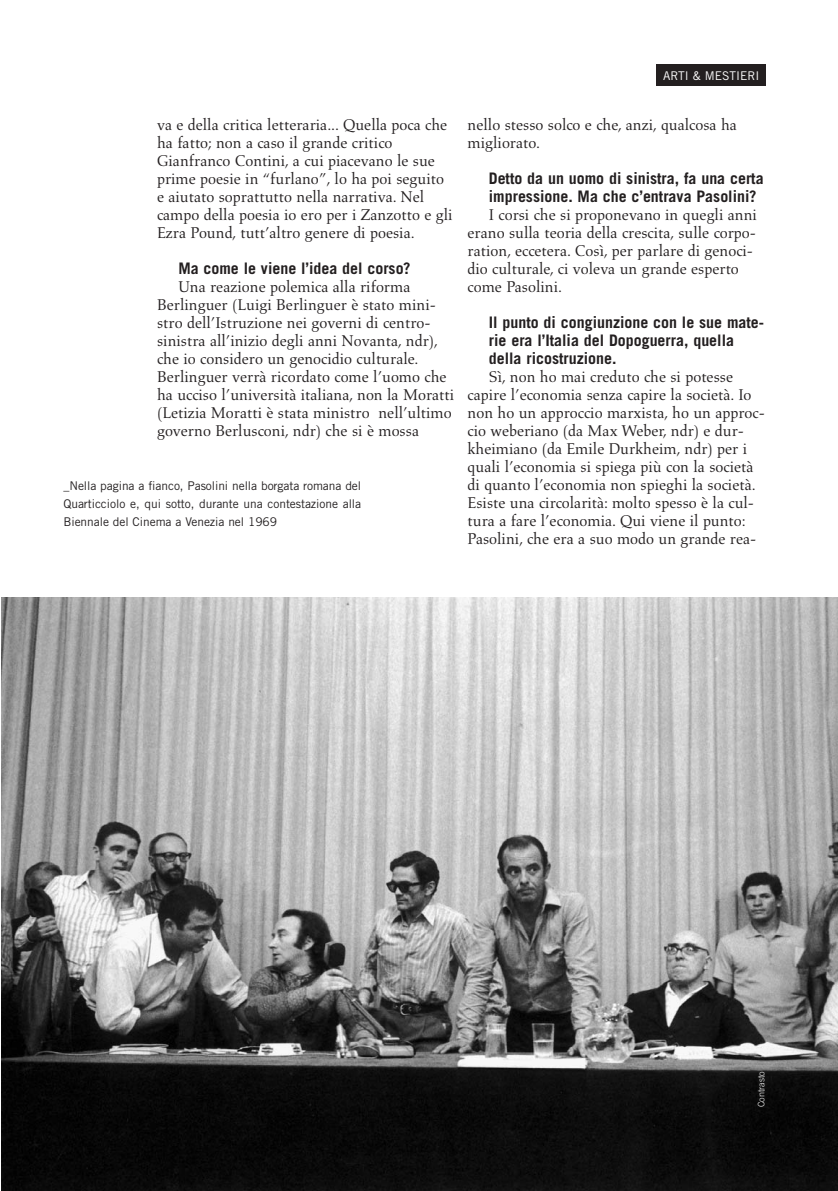
<style>
.page{position:relative;width:838px;height:1191px;background:#fff}
.page>*{position:absolute;margin:0;border:0;box-sizing:border-box;transform-origin:0 0}
.t1{font:15.9px/18px "Aldus";color:#231f20}
.t2{font:700 15.9px/18px "Trade Gothic";color:#231f20}
.t3{font:12px/18px "Trade Gothic";letter-spacing:-.005em;color:#231f20;text-align:justify}
.t4{font:12px "Trade Gothic";color:#fff}
.t5{font:300 9px "Trade Gothic";color:#fff}
</style>
<div class="page">
<div style="left:656px;top:65px;width:110px;height:21px;background:#231f20"></div>
<img style="left:1px;top:598px;width:836px;height:592px">
<p class="t4" style="left:663px;top:71px;width:98px">ARTI &amp; MESTIERI</p>
<p class="t1" style="left:157px;top:117px;width:297px">va e della critica letteraria... Quella poca che ha fatto; non a caso il grande critico Gianfranco Contini, a cui piacevano le sue prime poesie in “furlano”, lo ha poi seguito e aiutato soprattutto nella narrativa. Nel campo della poesia io ero per i Zanzotto e gli Ezra Pound, tutt’altro genere di poesia.</p>
<p class="t2" style="left:178px;top:260px;width:234px">Ma come le viene l’idea del corso?</p>
<p class="t1" style="left:157px;top:279px;width:299px;text-indent:21px">Una reazione polemica alla riforma Berlinguer (Luigi Berlinguer è stato mini&shy;stro dell’Istruzione nei governi di centro&shy;sinistra all’inizio degli anni Novanta, ndr), che io considero un genocidio culturale.<br>Berlinguer verrà ricordato come l’uomo che ha ucciso l’università italiana, non la Moratti (Letizia Moratti è stata ministro nell’ultimo governo Berlusconi, ndr) che si è mossa</p>
<p class="t3" style="left:63px;top:477px;width:299px">_Nella pagina a fianco, Pasolini nella borgata romana del Quarticciolo e, qui sotto, durante una contestazione alla Biennale del Cinema a Venezia nel 1969</p>
<p class="t1" style="left:467px;top:117px;width:271px">nello stesso solco e che, anzi, qualcosa ha migliorato.</p>
<p class="t2" style="left:489px;top:170px;width:276px">Detto da un uomo di sinistra, fa una certa impressione. Ma che c’entrava Pasolini?</p>
<p class="t1" style="left:467px;top:207px;width:291px;text-indent:21px">I corsi che si proponevano in quegli anni erano sulla teoria della crescita, sulle corpo&shy;ration, eccetera. Così, per parlare di genoci&shy;dio culturale, ci voleva un grande esperto come Pasolini.</p>
<p class="t2" style="left:489px;top:314px;width:277px">Il punto di congiunzione con le sue mate&shy;rie era l’Italia del Dopoguerra, quella della ricostruzione.</p>
<p class="t1" style="left:467px;top:369px;width:299px;text-indent:21px">Sì, non ho mai creduto che si potesse capire l’economia senza capire la società. Io non ho un approccio marxista, ho un approc&shy;cio weberiano (da Max Weber, ndr) e dur&shy;kheimiano (da Emile Durkheim, ndr) per i quali l’economia si spiega più con la società di quanto l’economia non spieghi la società.<br>Esiste una circolarità: molto spesso è la cul&shy;tura a fare l’economia. Qui viene il punto:<br>Pasolini, che era a suo modo un grande rea-</p>
<p class="t5" style="left:758px;top:1107px;width:37px;rotate:-90deg">Contrasto</p>
</div>
